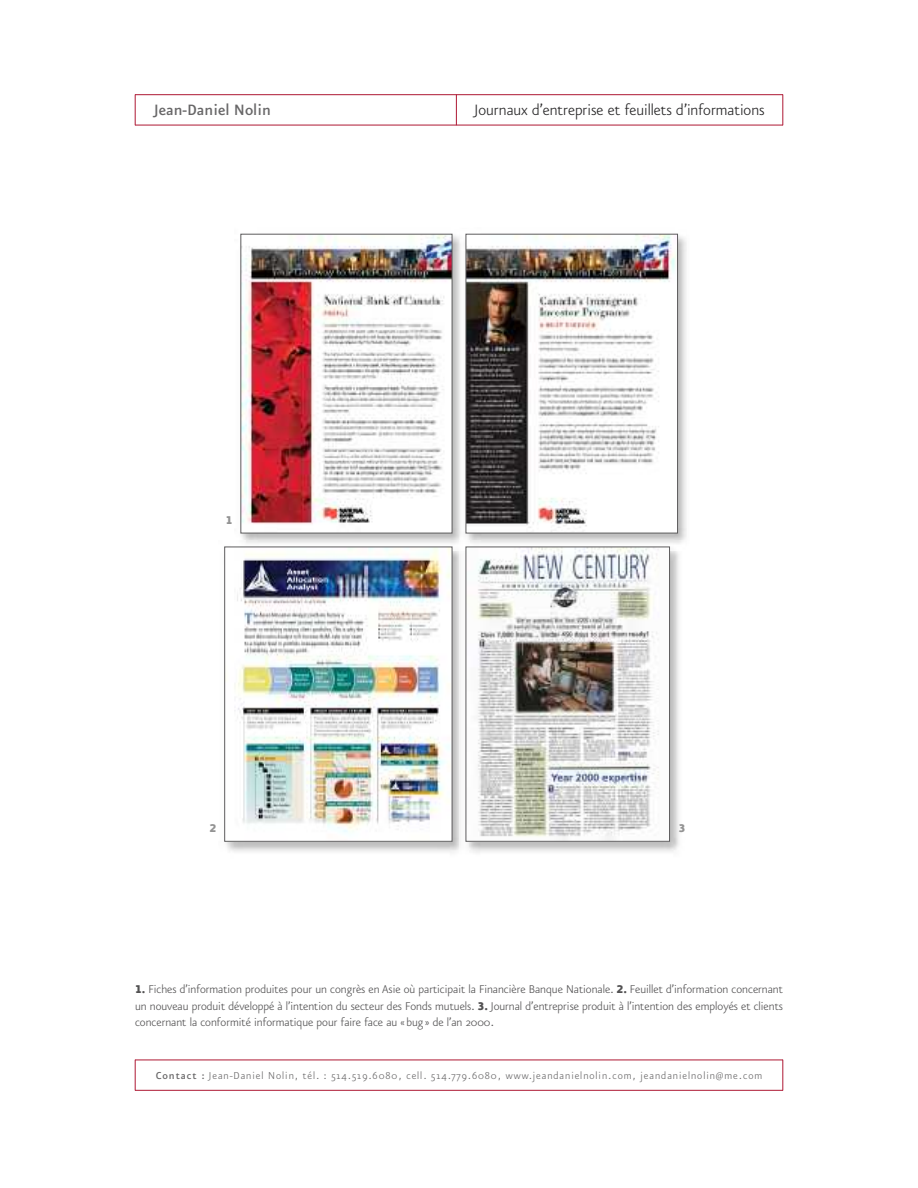
<style>
.page{position:relative;width:918px;height:1188px;background:#fff}
.page>*{position:absolute;margin:0;border:0;box-sizing:border-box;transform-origin:0 0}
.t1{font:300 18px "Eureka Sans";color:#272627}
.t2{font:500 18px "Eureka Sans";color:#686768}
.t3{font:300 13.5px/16.5px "Eureka Sans";color:#525152;text-align:justify}
.t4{font:13.5px "Eureka Sans Black Caps";color:#939393}
.t5{font:300 12px "Eureka Sans";letter-spacing:.08em;color:#686768}
.s1{font-family:"Eureka Sans Black Caps";font-weight:400}
.s2{font-weight:500}
</style>
<div class="page">
<hr style="left:135px;top:94px;width:1px;height:31px;background:#ae1833">
<hr style="left:456px;top:94px;width:1px;height:31px;background:#ae1833">
<hr style="left:783px;top:94px;width:1px;height:31px;background:#ae1833">
<hr style="left:135px;top:94px;width:648px;height:1px;background:#ae1833">
<hr style="left:135px;top:125px;width:648px;height:1px;background:#ae1833">
<hr style="left:135px;top:1060px;width:1px;height:30px;background:#ae1833">
<hr style="left:783px;top:1060px;width:1px;height:30px;background:#ae1833">
<hr style="left:135px;top:1060px;width:648px;height:1px;background:#ae1833">
<hr style="left:135px;top:1090px;width:648px;height:1px;background:#ae1833">
<img style="left:240px;top:233px;width:446px;height:307px">
<img style="left:243px;top:236px;width:207px;height:295px">
<img style="left:686px;top:243px;width:1px;height:293px">
<img style="left:468px;top:236px;width:208px;height:295px">
<div style="left:466px;top:234px;width:212px;height:299px;border:1px solid #5d5c5d"></div>
<img style="left:224px;top:540px;width:236px;height:313px">
<img style="left:226px;top:549px;width:224px;height:291px">
<div style="left:224px;top:547px;width:228px;height:295px;border:1px solid #5d5c5d"></div>
<img style="left:469px;top:540px;width:214px;height:313px">
<img style="left:460px;top:550px;width:9px;height:297px">
<svg style="left:459px;top:540px;width:11px;height:10px"></svg>
<img style="left:468px;top:549px;width:200px;height:290px">
<h1 class="t2" style="left:153px;top:103px;width:119px">Jean-Daniel Nolin</h1>
<h1 class="t1" style="left:475px;top:103px;width:291px">Journaux d’entreprise et feuillets d’informations</h1>
<p class="t4" style="left:226px;top:512px;width:8px">1</p>
<p class="t4" style="left:209px;top:820px;width:8px">2</p>
<p class="t4" style="left:678px;top:820px;width:8px">3</p>
<p class="t3" style="left:135px;top:982px;width:650px"><span class="s1">1.</span> Fiches d’information produites pour un congrès en Asie où participait la Financière Banque Nationale. <span class="s1">2.</span> Feuillet d’information concernant un nouveau produit développé à l’intention du secteur des Fonds mutuels. <span class="s1">3.</span> Journal d’entreprise produit à l’intention des employés et clients concernant la conformité informatique pour faire face au « bug » de l’an 2000.</p>
<p class="t5" style="left:156px;top:1071px;width:608px"><span class="s2">Contact :</span> Jean-Daniel Nolin, tél. : 514.519.6080, cell. 514.779.6080, www.jeandanielnolin.com, jeandanielnolin@me.com</p>
</div>
